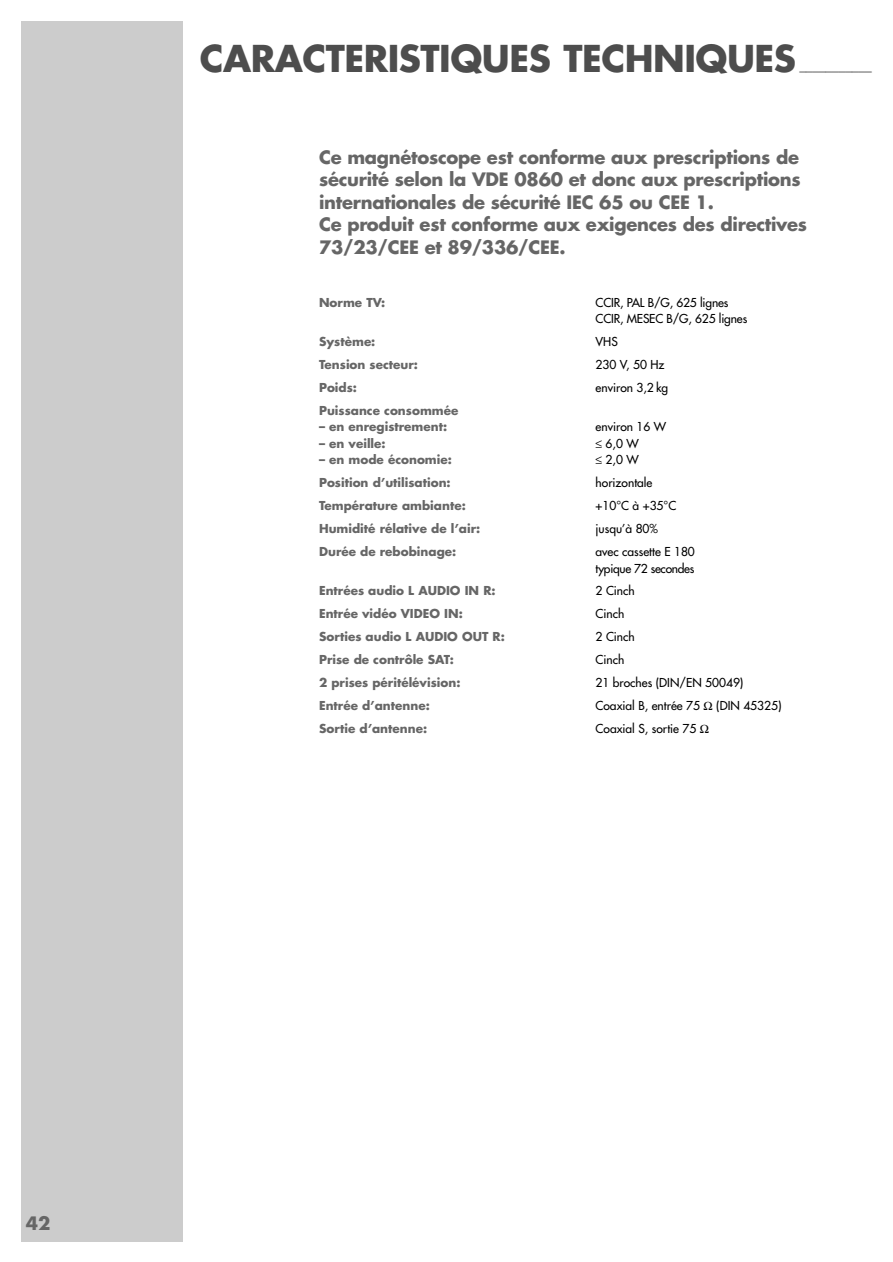
<style>
.page{position:relative;width:893px;height:1262px;background:#fff}
.page>*{position:absolute;margin:0;border:0;box-sizing:border-box;transform-origin:0 0}
.t1{font:700 36px "Futura";letter-spacing:-.015em;color:#4d4d4d}
.t2{font:700 18px/22.5px "Futura";letter-spacing:-.015em;color:#666}
.t3{font:700 13.5px "Futura";color:#666}
.t4{font:700 12px "Futura";color:#666}
.t5{font:12px/16.5px "Futura";color:#000}
</style>
<div class="page">
<div style="left:21px;top:21px;width:162px;height:1221px;background:#ccc"></div>
<h1 class="t1" style="left:200px;top:42px;width:597px">CARACTERISTIQUES TECHNIQUES</h1>
<p class="t3" style="left:799px;top:59px;width:74px">___________</p>
<h2 class="t2" style="left:319px;top:147px;width:489px">Ce magnétoscope est conforme aux prescriptions de sécurité selon la VDE 0860 et donc aux prescriptions internationales de sécurité IEC 65 ou CEE 1.<br>Ce produit est conforme aux exigences des directives 73/23/CEE et 89/336/CEE.</h2>
<p class="t4" style="left:319px;top:297px;width:68px">Norme TV:</p>
<p class="t5" style="left:595px;top:295px;width:153px">CCIR, PAL B/G, 625 lignes<br>CCIR, MESEC B/G, 625 lignes</p>
<p class="t4" style="left:319px;top:336px;width:58px">Système:</p>
<p class="t5" style="left:595px;top:334px;width:24px">VHS</p>
<p class="t4" style="left:319px;top:359px;width:100px">Tension secteur:</p>
<p class="t5" style="left:595px;top:357px;width:70px">230 V, 50 Hz</p>
<p class="t4" style="left:319px;top:382px;width:39px">Poids:</p>
<p class="t5" style="left:595px;top:380px;width:74px">environ 3,2 kg</p>
<p class="t4" style="left:319px;top:405px;width:141px">Puissance consommée</p>
<p class="t4" style="left:319px;top:421px;width:130px">– en enregistrement:</p>
<p class="t5" style="left:595px;top:419px;width:72px">environ 16 W</p>
<p class="t4" style="left:319px;top:438px;width:68px">– en veille:</p>
<p class="t5" style="left:595px;top:436px;width:45px">≤ 6,0 W</p>
<p class="t4" style="left:319px;top:454px;width:134px">– en mode économie:</p>
<p class="t5" style="left:595px;top:452px;width:45px">≤ 2,0 W</p>
<p class="t4" style="left:319px;top:477px;width:133px">Position d’utilisation:</p>
<p class="t5" style="left:595px;top:475px;width:58px">horizontale</p>
<p class="t4" style="left:319px;top:500px;width:148px">Température ambiante:</p>
<p class="t5" style="left:595px;top:498px;width:82px">+10°C à +35°C</p>
<p class="t4" style="left:319px;top:523px;width:163px">Humidité rélative de l’air:</p>
<p class="t5" style="left:595px;top:521px;width:64px">jusqu’à 80%</p>
<p class="t4" style="left:319px;top:546px;width:139px">Durée de rebobinage:</p>
<p class="t5" style="left:595px;top:544px;width:101px">avec cassette E 180 typique 72 secondes</p>
<p class="t4" style="left:319px;top:585px;width:178px">Entrées audio L AUDIO IN R:</p>
<p class="t5" style="left:595px;top:583px;width:41px">2 Cinch</p>
<p class="t4" style="left:319px;top:608px;width:145px">Entrée vidéo VIDEO IN:</p>
<p class="t5" style="left:595px;top:606px;width:30px">Cinch</p>
<p class="t4" style="left:319px;top:631px;width:187px">Sorties audio L AUDIO OUT R:</p>
<p class="t5" style="left:595px;top:629px;width:41px">2 Cinch</p>
<p class="t4" style="left:319px;top:654px;width:136px">Prise de contrôle SAT:</p>
<p class="t5" style="left:595px;top:652px;width:30px">Cinch</p>
<p class="t4" style="left:319px;top:677px;width:143px">2 prises péritélévision:</p>
<p class="t5" style="left:595px;top:675px;width:149px">21 broches (DIN/EN 50049)</p>
<p class="t4" style="left:319px;top:700px;width:112px">Entrée d’antenne:</p>
<p class="t5" style="left:595px;top:698px;width:106px">Coaxial B, entrée 75</p>
<p class="t5" style="left:716px;top:698px;width:67px">(DIN 45325)</p>
<p class="t4" style="left:319px;top:722px;width:110px">Sortie d’antenne:</p>
<p class="t5" style="left:595px;top:721px;width:102px">Coaxial S, sortie 75</p>
<h2 class="t2" style="left:26px;top:1213px;width:26px">42</h2>
</div>
